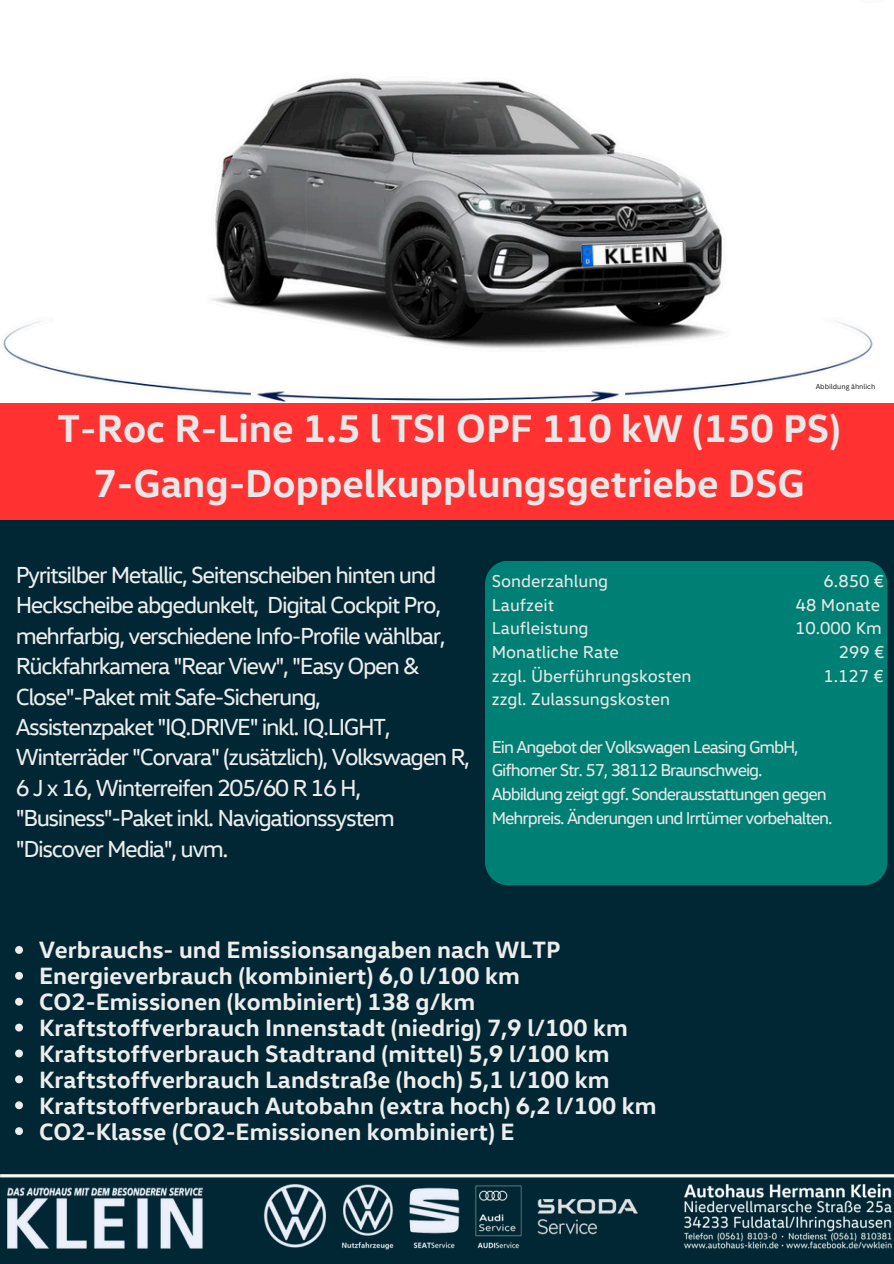
<style>
.page{position:relative;width:894px;height:1264px;background:#fff}
.page>*{position:absolute;margin:0;border:0;box-sizing:border-box;transform-origin:0 0}
.t1{font:700 39.75px/55.2px "VW Head";color:#e8e8e8;text-align:center}
.t2{font:700 24px "VW Head";color:#ededed}
.t3{font:23.7px/30.3px "VW Head";letter-spacing:-.06em;color:#ededed}
.t4{font:17.55px/23.7px "VW Head";letter-spacing:-.06em;color:#e8e8e8}
.t5{font:17.55px "VW Head";color:#e8e8e8}
.t6{font:6.9px "Canva Sans";color:#121213}
</style>
<div class="page">
<div style="left:0;top:0;width:893px;height:1263px;background:#002733"></div>
<div style="left:485px;top:561px;width:402px;height:324px;background:#008075"></div>
<img style="left:0;top:1174px;width:893px;height:74px">
<img style="left:0;top:0;width:893px;height:403px">
<div style="left:0;top:403px;width:893px;height:116px;background:#ff3131"></div>
<img style="left:580px;top:239px;width:106px;height:30px">
<svg style="left:15px;top:946px;width:8px;height:7px"></svg>
<svg style="left:15px;top:971px;width:8px;height:8px"></svg>
<svg style="left:15px;top:997px;width:8px;height:8px"></svg>
<svg style="left:15px;top:1023px;width:8px;height:8px"></svg>
<svg style="left:15px;top:1049px;width:8px;height:8px"></svg>
<svg style="left:15px;top:1075px;width:8px;height:8px"></svg>
<svg style="left:15px;top:1101px;width:8px;height:8px"></svg>
<svg style="left:15px;top:1127px;width:8px;height:8px"></svg>
<p class="t6" style="left:815px;top:382px;width:61px">Abbildung ähnlich</p>
<h1 class="t1" style="left:58px;top:399px;width:784px">T-Roc R-Line 1.5 l TSI OPF 110 kW (150 PS)<br>7-Gang-Doppelkupplungsgetriebe DSG</h1>
<h2 class="t3" style="left:16px;top:558px;width:456px">Pyritsilber Metallic, Seitenscheiben hinten und Heckscheibe abgedunkelt, Digital Cockpit Pro, mehrfarbig, verschiedene Info-Profile wählbar, Rückfahrkamera "Rear View", "Easy Open &amp; Close"-Paket mit Safe-Sicherung,<br>Assistenzpaket "IQ.DRIVE" inkl. IQ.LIGHT, Winterräder "Corvara" (zusätzlich), Volkswagen R, 6 J x 16, Winterreifen 205/60 R 16 H, "Business"-Paket inkl. Navigationssystem "Discover Media", uvm.</h2>
<h3 class="t5" style="left:491px;top:569px;width:118px">Sonderzahlung</h3>
<h3 class="t4" style="left:823px;top:568px;width:62px">6.850 €</h3>
<h3 class="t5" style="left:491px;top:593px;width:64px">Laufzeit</h3>
<h3 class="t5" style="left:795px;top:593px;width:86px">48 Monate</h3>
<h3 class="t5" style="left:491px;top:617px;width:98px">Laufleistung</h3>
<h3 class="t4" style="left:795px;top:616px;width:88px">10.000 Km</h3>
<h3 class="t5" style="left:491px;top:640px;width:129px">Monatliche Rate</h3>
<h3 class="t4" style="left:838px;top:639px;width:47px">299 €</h3>
<h3 class="t5" style="left:491px;top:664px;width:201px">zzgl. Überführungskosten</h3>
<h3 class="t4" style="left:823px;top:663px;width:62px">1.127 €</h3>
<h3 class="t5" style="left:491px;top:688px;width:180px">zzgl. Zulassungskosten</h3>
<h3 class="t4" style="left:491px;top:734px;width:342px">Ein Angebot der Volkswagen Leasing GmbH, Gifhorner Str. 57, 38112 Braunschweig.<br>Abbildung zeigt ggf. Sonderausstattungen gegen Mehrpreis. Änderungen und Irrtümer vorbehalten.</h3>
<p class="t2" style="left:39px;top:934px;width:522px">Verbrauchs- und Emissionsangaben nach WLTP</p>
<p class="t2" style="left:39px;top:960px;width:482px">Energieverbrauch (kombiniert) 6,0 l/100 km</p>
<p class="t2" style="left:39px;top:986px;width:437px">CO2-Emissionen (kombiniert) 138 g/km</p>
<p class="t2" style="left:39px;top:1012px;width:590px">Kraftstoffverbrauch Innenstadt (niedrig) 7,9 l/100 km</p>
<p class="t2" style="left:39px;top:1037px;width:571px">Kraftstoffverbrauch Stadtrand (mittel) 5,9 l/100 km</p>
<p class="t2" style="left:39px;top:1063px;width:572px">Kraftstoffverbrauch Landstraße (hoch) 5,1 l/100 km</p>
<p class="t2" style="left:39px;top:1089px;width:619px">Kraftstoffverbrauch Autobahn (extra hoch) 6,2 l/100 km</p>
<p class="t2" style="left:39px;top:1115px;width:477px">CO2-Klasse (CO2-Emissionen kombiniert) E</p>
</div>
